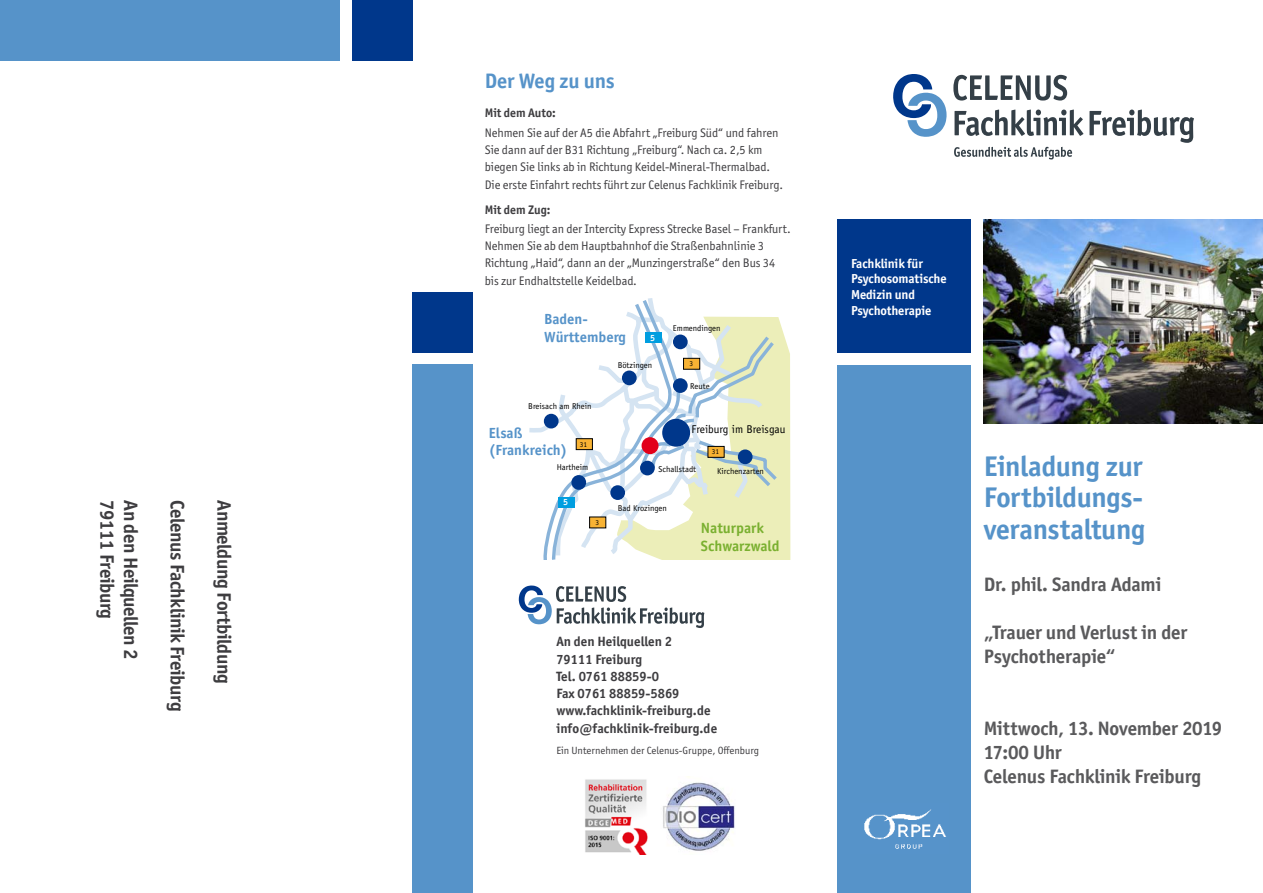
<style>
.page{position:relative;width:1263px;height:893px;background:#fff}
.page>*{position:absolute;margin:0;border:0;box-sizing:border-box;transform-origin:0 0}
.Fly_Große_Headline_b{font:700 28.5px/31.5px "Officina Sans ITC Pro";letter-spacing:-.01em;color:#5693c9}
.Fly_Große_Headline_b-2{font:700 21px "Officina Sans ITC Pro";letter-spacing:-.01em;color:#5693c9}
.Fly_Große_Headline_b-3{font:700 19.5px/24px "Officina Sans ITC Pro";letter-spacing:-.01em;color:#5a5a5c}
.t1{font:700 19.5px "Officina Sans ITC Pro";letter-spacing:-.02em;color:#3e3d40}
.t2{font:700 14.85px/17.9px "Officina Sans";color:#7ab030}
.t3{font:700 14.7px/17.7px "Officina Sans";color:#5693c9}
.Fly_Fließtext_linksb{font:700 13.5px/17.2px "Officina Sans ITC Pro";color:#3e3d40}
.t4{font:700 13.05px "Officina Sans ITC Pro";letter-spacing:-.01em;color:#fff}
.Fly_Fließtext_linksb-2{font:12.45px/17.2px "Officina Sans ITC Pro";letter-spacing:-.005em;color:#3e3d40}
.Fly_Kleine_Headline{font:700 12.45px "Officina Sans ITC Pro";letter-spacing:-.005em;color:#3e3d40}
.t5{font:11.25px "Officina Sans";color:#000}
.t6{font:10.5px "Officina Sans ITC Pro";color:#3e3d40}
.t7{font:700 9px "Officina Sans";color:#fff}
.t8{font:8.55px "Officina Sans";color:#000}
.t9{font:7.35px "Officina Sans";color:#000}
</style>
<div class="page">
<div style="left:838px;top:219px;width:133px;height:134px;background:#00378b"></div>
<div style="left:838px;top:365px;width:133px;height:528px;background:#5693c9"></div>
<div style="left:412px;top:292px;width:61px;height:60px;background:#00378b"></div>
<div style="left:412px;top:365px;width:61px;height:528px;background:#5693c9"></div>
<div style="left:352px;top:0;width:60px;height:60px;background:#00378b"></div>
<div style="left:0;top:0;width:340px;height:60px;background:#5693c9"></div>
<svg style="left:953px;top:75px;width:114px;height:26px"></svg>
<svg style="left:893px;top:74px;width:54px;height:63px"></svg>
<svg style="left:954px;top:110px;width:129px;height:26px"></svg>
<svg style="left:1089px;top:110px;width:105px;height:33px"></svg>
<svg style="left:954px;top:147px;width:118px;height:12px"></svg>
<img style="left:984px;top:219px;width:279px;height:204px">
<svg style="left:519px;top:585px;width:185px;height:43px"></svg>
<svg style="left:543px;top:298px;width:247px;height:261px"></svg>
<div style="left:673px;top:378px;width:15px;height:15px;background:#00378b;border-radius:50%"></div>
<div style="left:738px;top:449px;width:14px;height:15px;background:#00378b;border-radius:50%"></div>
<div style="left:708px;top:446px;width:16px;height:12px;background:#f8b334;border:1px solid #000"></div>
<div style="left:662px;top:419px;width:28px;height:28px;background:#00378b;border-radius:50%"></div>
<div style="left:640px;top:461px;width:15px;height:14px;background:#00378b;border-radius:50%"></div>
<div style="left:641px;top:437px;width:17px;height:17px;background:#e2001a;border-radius:50%"></div>
<div style="left:571px;top:475px;width:15px;height:15px;background:#00378b;border-radius:50%"></div>
<img style="left:585px;top:779px;width:63px;height:76px">
<img style="left:663px;top:782px;width:72px;height:69px">
<img style="left:864px;top:809px;width:82px;height:40px">
<p class="t1" style="left:119px;top:500px;width:120px;rotate:90deg">79111 Freiburg</p>
<p class="t1" style="left:143px;top:500px;width:161px;rotate:90deg">An den Heilquellen 2</p>
<p class="t1" style="left:190px;top:500px;width:213px;rotate:90deg">Celenus Fachklinik Freiburg</p>
<p class="t1" style="left:236px;top:500px;width:185px;rotate:90deg">Anmeldung Fortbildung</p>
<p class="Fly_Große_Headline_b-2" style="left:485px;top:68px;width:131px">Der Weg zu uns</p>
<p class="Fly_Kleine_Headline" style="left:485px;top:105px;width:72px">Mit dem Auto:</p>
<p class="Fly_Fließtext_linksb-2" style="left:485px;top:124px;width:300px">Nehmen Sie auf der A5 die Abfahrt „Freiburg Süd“ und fahren Sie dann auf der B31 Richtung „Freiburg“. Nach ca. 2,5 km biegen Sie links ab in Richtung Keidel-Mineral-Thermalbad.<br>Die erste Einfahrt rechts führt zur Celenus Fachklinik Freiburg.</p>
<p class="Fly_Kleine_Headline" style="left:485px;top:202px;width:67px">Mit dem Zug:</p>
<p class="Fly_Fließtext_linksb-2" style="left:485px;top:220px;width:308px">Freiburg liegt an der Intercity Express Strecke Basel – Frankfurt.<br>Nehmen Sie ab dem Hauptbahnhof die Straßenbahnlinie 3<br>Richtung „Haid“, dann an der „Munzingerstraße“ den Bus 34 bis zur Endhaltstelle Keidelbad.</p>
<p class="t3" style="left:544px;top:310px;width:83px">Baden-<br>Württemberg</p>
<p class="t8" style="left:673px;top:323px;width:49px">Emmendingen</p>
<p class="t7" style="left:650px;top:332px;width:7px">5</p>
<p class="t8" style="left:528px;top:401px;width:65px">Breisach am Rhein</p>
<p class="t3" style="left:489px;top:423px;width:80px">Elsaß (Frankreich)</p>
<p class="t9" style="left:580px;top:440px;width:9px">31</p>
<p class="t8" style="left:557px;top:462px;width:33px">Hartheim</p>
<p class="t7" style="left:563px;top:497px;width:7px">5</p>
<p class="t9" style="left:595px;top:518px;width:5px">3</p>
<p class="t8" style="left:618px;top:360px;width:36px">Bötzingen</p>
<p class="t9" style="left:689px;top:359px;width:5px">3</p>
<p class="t8" style="left:690px;top:381px;width:21px">Reute</p>
<p class="t5" style="left:692px;top:423px;width:95px">Freiburg im Breisgau</p>
<p class="t8" style="left:658px;top:464px;width:39px">Schallstadt</p>
<p class="t8" style="left:618px;top:503px;width:51px">Bad Krozingen</p>
<p class="t9" style="left:712px;top:448px;width:9px">31</p>
<p class="t8" style="left:717px;top:466px;width:48px">Kirchenzarten</p>
<p class="t2" style="left:701px;top:519px;width:80px">Naturpark<br>Schwarzwald</p>
<p class="Fly_Fließtext_linksb" style="left:556px;top:633px;width:125px">An den Heilquellen 2<br>79111 Freiburg<br>Tel. 0761 88859-0<br>Fax 0761 88859-5869</p>
<p class="Fly_Fließtext_linksb" style="left:556px;top:702px;width:162px">www.fachklinik-freiburg.de info@fachklinik-freiburg.de</p>
<p class="t6" style="left:556px;top:744px;width:204px">Ein Unternehmen der Celenus-Gruppe, Offenburg</p>
<p class="t4" style="left:851px;top:255px;width:73px">Fachklinik für</p>
<p class="t4" style="left:851px;top:271px;width:97px">Psychosomatische</p>
<p class="t4" style="left:851px;top:287px;width:66px">Medizin und</p>
<p class="t4" style="left:851px;top:302px;width:82px">Psychotherapie</p>
<p class="Fly_Große_Headline_b" style="left:984px;top:450px;width:160px">Einladung zur</p>
<p class="Fly_Große_Headline_b" style="left:984px;top:481px;width:163px">Fortbildungs&shy;veranstaltung</p>
<p class="Fly_Große_Headline_b-3" style="left:984px;top:572px;width:179px">Dr. phil. Sandra Adami</p>
<p class="Fly_Große_Headline_b-3" style="left:984px;top:620px;width:205px">„Trauer und Verlust in der<br>Psychotherapie“</p>
<p class="Fly_Große_Headline_b-3" style="left:984px;top:716px;width:240px">Mittwoch, 13. November 2019<br>17:00 Uhr<br>Celenus Fachklinik Freiburg</p>
</div>
